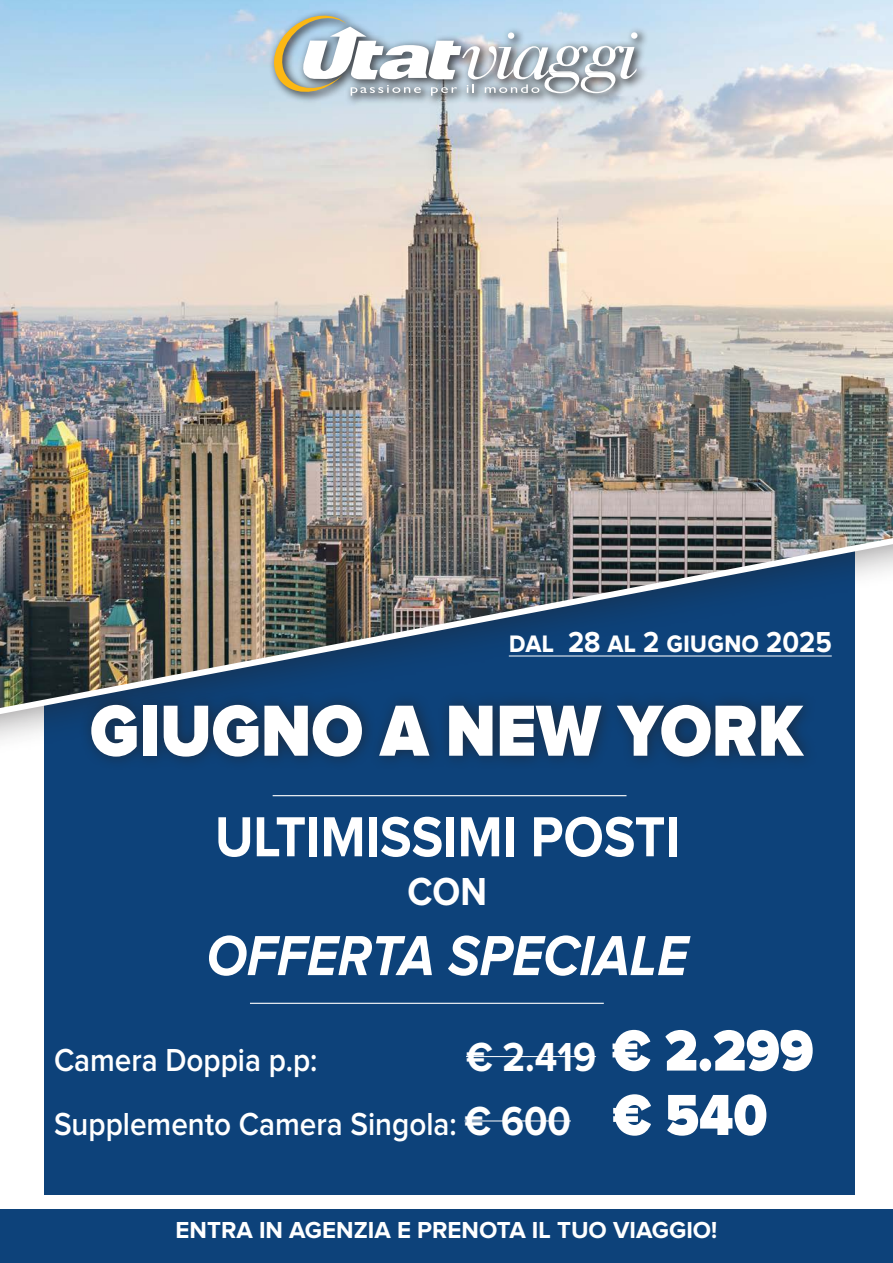
<style>
.page{position:relative;width:893px;height:1263px;background:#fff}
.page>*{position:absolute;margin:0;border:0;box-sizing:border-box;transform-origin:0 0}
.t1{font:900 75px "Proxima Nova";color:#fff;scale:.9 1}
.t2{font:700 58.5px "Proxima Nova";color:#fff;scale:.9 1}
.t3{font:italic 700 58.5px "Proxima Nova";color:#fff;scale:.9 1}
.t4{font:700 42px "Proxima Nova";color:#fff;scale:.9 1}
.t5{font:700 40.5px "Proxima Nova";color:#fff;scale:.9 1}
.t6{font:600 33px "Proxima Nova";color:#fff;scale:.9 1}
.t7{font:700 30px "Proxima Nova";color:#fff;scale:.9 1}
.t8{font:700 24px "Proxima Nova";color:#fff}
.s1{font-weight:900;font-size:60px}
.s2{font-weight:700;font-size:42px}
</style>
<div class="page">
<div style="left:44px;top:436px;width:811px;height:759px;background:#0d427a"></div>
<img style="left:0;top:0;width:893px;height:727px">
<div style="left:80px;top:691px;width:738px;height:79px;background:#231f20;opacity:.6"></div>
<hr style="left:466px;top:1056px;width:130px;height:1px;background:#fff">
<hr style="left:464px;top:1120px;width:107px;height:1px;background:#fff">
<hr style="left:273px;top:795px;width:353px;height:1px;background:#fff">
<hr style="left:250px;top:1003px;width:354px;height:1px;background:#fff">
<div style="left:268px;top:10px;width:381px;height:97px;background:#231f20;opacity:.75"></div>
<div style="left:631px;top:32px;width:6px;height:7px;background:#fff;border-radius:50%"></div>
<svg style="left:268px;top:12px;width:368px;height:84px"></svg>
<div style="left:0;top:1209px;width:893px;height:54px;background:#0d427a"></div>
<hr style="left:509px;top:656px;width:323px;height:1px;background:#fff">
<p class="t7" style="left:509px;top:628px;width:360px">dal 28 al 2 giugno 2025</p>
<p class="t1" style="left:90px;top:696px;width:793px">GIUGNO A NEW YORK</p>
<p class="t2" style="left:215px;top:810px;width:518px">ULTIMISSIMI POSTI</p>
<p class="t5" style="left:408px;top:873px;width:90px">CON</p>
<p class="t3" style="left:207px;top:922px;width:536px">OFFERTA SPECIALE</p>
<p class="t4" style="left:466px;top:1037px;width:388px">€ 2.419 <span class="s1">€ 2.299</span></p>
<p class="t6" style="left:54px;top:1109px;width:794px">Supplemento Camera Singola: <span class="s2">€ 600</span> <span class="s1">€ 540</span></p>
<p class="t6" style="left:54px;top:1044px;width:294px">Camera Doppia p.p:</p>
<p class="t8" style="left:176px;top:1219px;width:543px">ENTRA IN AGENZIA E PRENOTA IL TUO VIAGGIO!</p>
</div>
